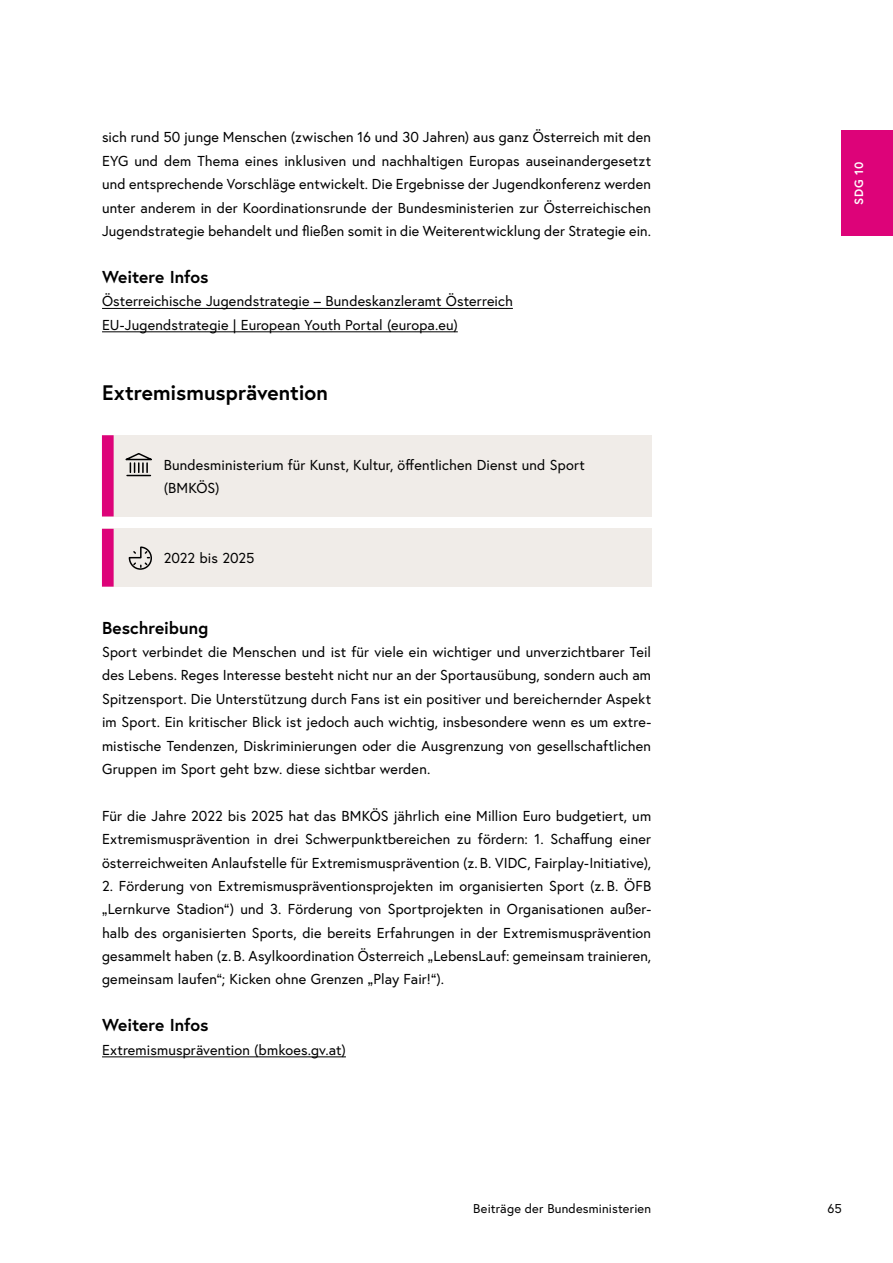
<style>
.page{position:relative;width:893px;height:1263px;background:#fff}
.page>*{position:absolute;margin:0;border:0;box-sizing:border-box;transform-origin:0 0}
.t1{font:700 21px "Europa Austria";color:#000}
.t2{font:700 17.25px "Europa Austria";color:#000}
.t3{font:14.4px/23.4px "Europa Austria";letter-spacing:.01em;color:#000;text-align:justify}
.t4{font:12.75px "Europa Austria";letter-spacing:.015em;color:#000}
.t5{font:700 12px "Europa Austria";color:#fff}
</style>
<div class="page">
<hr style="left:102px;top:308px;width:411px;height:1px;background:#000">
<hr style="left:102px;top:332px;width:356px;height:1px;background:#000">
<div style="left:102px;top:435px;width:549px;height:82px;background:#f0ece8"></div>
<div style="left:102px;top:435px;width:12px;height:81px;background:#dd0379"></div>
<div style="left:102px;top:529px;width:549px;height:58px;background:#f0ece8"></div>
<div style="left:102px;top:529px;width:12px;height:58px;background:#dd0379"></div>
<hr style="left:102px;top:1056px;width:244px;height:1px;background:#000">
<svg style="left:125px;top:453px;width:27px;height:23px"></svg>
<svg style="left:129px;top:546px;width:23px;height:24px"></svg>
<div style="left:842px;top:131px;width:51px;height:105px;background:#dd0379"></div>
<p class="t3" style="left:102px;top:125px;width:551px">sich rund 50 junge Menschen (zwischen 16 und 30 Jahren) aus ganz Österreich mit den EYG und dem Thema eines inklusiven und nachhaltigen Europas auseinandergesetzt und entsprechende Vorschläge entwickelt. Die Ergebnisse der Jugendkonferenz werden unter anderem in der Koordinationsrunde der Bundesministerien zur Österreichischen Jugendstrategie behandelt und fließen somit in die Weiterentwicklung der Strategie ein.</p>
<p class="t2" style="left:102px;top:265px;width:108px">Weitere Infos</p>
<p class="t3" style="left:102px;top:289px;width:412px">Österreichische Jugendstrategie – Bundeskanzleramt Österreich<br>EU-Jugendstrategie | European Youth Portal (europa.eu)</p>
<h1 class="t1" style="left:102px;top:378px;width:227px">Extremismusprävention</h1>
<p class="t3" style="left:164px;top:453px;width:423px">Bundesministerium für Kunst, Kultur, öffentlichen Dienst und Sport (BMKÖS)</p>
<p class="t3" style="left:164px;top:546px;width:92px">2022 bis 2025</p>
<p class="t2" style="left:102px;top:616px;width:108px">Beschreibung</p>
<p class="t3" style="left:102px;top:640px;width:551px">Sport verbindet die Menschen und ist für viele ein wichtiger und unverzichtbarer Teil des Lebens. Reges Interesse besteht nicht nur an der Sportausübung, sondern auch am Spitzensport. Die Unterstützung durch Fans ist ein positiver und bereichernder Aspekt im Sport. Ein kritischer Blick ist jedoch auch wichtig, insbesondere wenn es um extre&shy;mistische Tendenzen, Diskriminierungen oder die Ausgrenzung von gesellschaftlichen Gruppen im Sport geht bzw. diese sichtbar werden.</p>
<p class="t3" style="left:102px;top:804px;width:551px">Für die Jahre 2022 bis 2025 hat das BMKÖS jährlich eine Million Euro budgetiert, um Extremismusprävention in drei Schwerpunktbereichen zu fördern: 1. Schaffung einer österreichweiten Anlaufstelle für Extremismusprävention (z. B. VIDC, Fairplay-Initiative),</p>
<p class="t3" style="left:102px;top:874px;width:551px">2. Förderung von Extremismuspräventionsprojekten im organisierten Sport (z. B. ÖFB „Lernkurve Stadion“) und 3. Förderung von Sportprojekten in Organisationen außer&shy;halb des organisierten Sports, die bereits Erfahrungen in der Extremismusprävention gesammelt haben (z. B. Asylkoordination Österreich „LebensLauf: gemeinsam trainieren, gemeinsam laufen“; Kicken ohne Grenzen „Play Fair!“).</p>
<p class="t2" style="left:102px;top:1013px;width:108px">Weitere Infos</p>
<p class="t3" style="left:102px;top:1037px;width:245px">Extremismusprävention (bmkoes.gv.at)</p>
<p class="t5" style="left:851px;top:205px;width:45px;rotate:-90deg">SDG 10</p>
<p class="t4" style="left:473px;top:1200px;width:179px">Beiträge der Bundesministerien</p>
<p class="t4" style="left:828px;top:1200px;width:16px">65</p>
</div>
